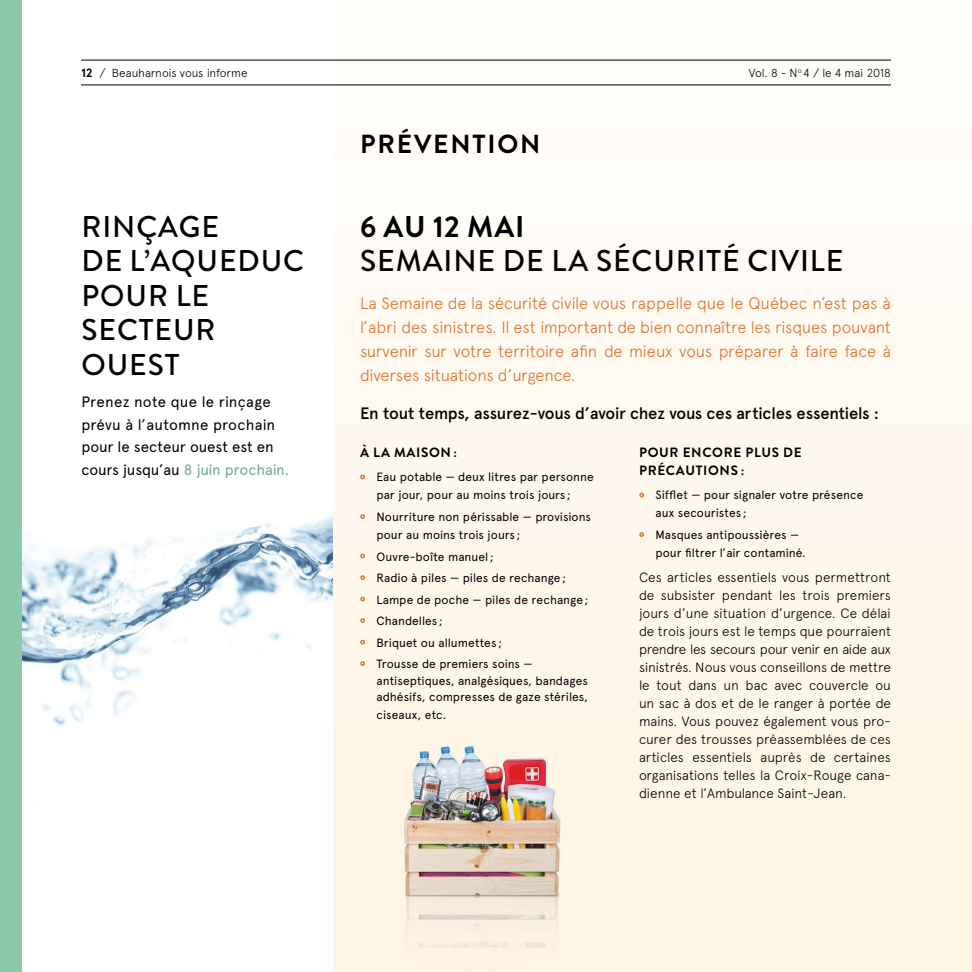
<style>
.page{position:relative;width:972px;height:972px;background:#fff}
.page>*{position:absolute;margin:0;border:0;box-sizing:border-box;transform-origin:0 0}
.t1{font:500 30px/34.5px "Brandon Grotesque";letter-spacing:.03em;color:#000}
.t2{font:700 30px "Brandon Grotesque";color:#000}
.t3{font:700 26.25px "Brandon Grotesque";letter-spacing:.07em;color:#000}
.t4{font:300 16.5px/24px "Apercu";letter-spacing:-.015em;color:#e46f2e;text-align:justify}
.t5{font:500 16.5px "Apercu";letter-spacing:-.015em;color:#000}
.t6{font:15px/22.5px "Apercu";color:#000}
.t7{font:300 13.5px/18px "Apercu";letter-spacing:-.005em;color:#000;text-align:justify}
.t8{font:700 13.5px/18px "Brandon Grotesque";letter-spacing:.05em;color:#000}
.t9{font:12px/21.5px "Apercu";color:#000}
.t10{font:300 11.7px "Apercu";letter-spacing:-.01em;color:#000}
.s1{font-weight:700;font-size:12px}
.s2{color:#74a88e}
</style>
<div class="page">
<img style="left:22px;top:59px;width:950px;height:913px">
<hr style="left:81px;top:60px;width:810px;height:1px;background:#000">
<hr style="left:81px;top:85px;width:810px;height:1px;background:#000">
<div style="left:0;top:0;width:22px;height:972px;background:#8cc9aa"></div>
<svg style="left:359px;top:473px;width:7px;height:7px"></svg>
<svg style="left:359px;top:513px;width:7px;height:7px"></svg>
<svg style="left:359px;top:553px;width:7px;height:6px"></svg>
<svg style="left:359px;top:574px;width:7px;height:7px"></svg>
<svg style="left:359px;top:596px;width:7px;height:6px"></svg>
<svg style="left:359px;top:617px;width:7px;height:7px"></svg>
<svg style="left:359px;top:639px;width:7px;height:6px"></svg>
<svg style="left:359px;top:660px;width:7px;height:7px"></svg>
<svg style="left:638px;top:491px;width:7px;height:7px"></svg>
<svg style="left:638px;top:531px;width:7px;height:7px"></svg>
<p class="t10" style="left:81px;top:66px;width:168px"><span class="s1">12</span> / Beauharnois vous informe</p>
<p class="t10" style="left:749px;top:66px;width:144px">Vol. 8 - N<sup>o</sup> 4 / le 4 mai 2018</p>
<h1 class="t1" style="left:82px;top:210px;width:224px">RINÇAGE<br>DE L’AQUEDUC<br>POUR LE<br>SECTEUR<br>OUEST</h1>
<p class="t6" style="left:81px;top:391px;width:210px">Prenez note que le rinçage prévu à l’automne prochain pour le secteur ouest est en cours jusqu’au <span class="s2">8 juin prochain.</span></p>
<h2 class="t3" style="left:360px;top:126px;width:129px">PRÉVENTIO</h2>
<h2 class="t3" style="left:520px;top:126px;width:22px">N</h2>
<h1 class="t2" style="left:360px;top:206px;width:161px">6 AU 12 MAI</h1>
<h1 class="t1" style="left:360px;top:244px;width:485px">SEMAINE DE LA SÉCURITÉ CIVILE</h1>
<p class="t4" style="left:360px;top:291px;width:533px">La Semaine de la sécurité civile vous rappelle que le Québec n’est pas à l’abri des sinistres. Il est important de bien connaître les risques pouvant survenir sur votre territoire afin de mieux vous préparer à faire face à diverses situations d’urgence.</p>
<p class="t5" style="left:360px;top:403px;width:521px">En tout temps, assurez-vous d’avoir chez vous ces articles essentiels :</p>
<p class="t8" style="left:360px;top:443px;width:99px">À LA MAISON:</p>
<p class="t9" style="left:376px;top:468px;width:219px;line-height:18px">Eau potable — deux litres par personne par jour, pour au moins trois jours ;</p>
<p class="t9" style="left:376px;top:508px;width:216px;line-height:18px">Nourriture non périssable — provisions pour au moins trois jours ;</p>
<p class="t9" style="left:376px;top:546px;width:214px">Ouvre-boîte manuel;<br>Radio à piles — piles de rechange ;<br>Lampe de poche — piles de rechange ;<br>Chandelles ;<br>Briquet ou allumettes ;<br>Trousse de premiers soins —</p>
<p class="t9" style="left:376px;top:672px;width:213px;line-height:16.5px">antiseptiques, analgésiques, bandages adhésifs, compresses de gaze stériles,</p>
<p class="t9" style="left:376px;top:704px;width:72px">ciseaux, etc.</p>
<p class="t8" style="left:639px;top:443px;width:164px;text-indent:94px">E PLUS DE<br>PRÉCAUTIONS :</p>
<p class="t9" style="left:656px;top:486px;width:209px;line-height:18px">Sifflet — pour signaler votre présence aux secouristes ;</p>
<p class="t9" style="left:656px;top:526px;width:152px;line-height:18px">Masques antipoussières — pour filtrer l’air contaminé.</p>
<p class="t7" style="left:639px;top:568px;width:254px">Ces articles essentiels vous permettront de subsister pendant les trois premiers jours d’une situation d’urgence. Ce délai de trois jours est le temps que pourraient prendre les secours pour venir en aide aux sinistrés. Nous vous conseillons de mettre le tout dans un bac avec couvercle ou un sac à dos et de le ranger à portée de mains. Vous pouvez également vous pro&shy;curer des trousses préassemblées de ces articles essentiels auprès de certaines organisations telles la Croix-Rouge cana&shy;dienne et l’Ambulance Saint-Jean.</p>
<p class="t8" style="left:639px;top:443px;width:74px">POUR ENCOR</p>
</div>
